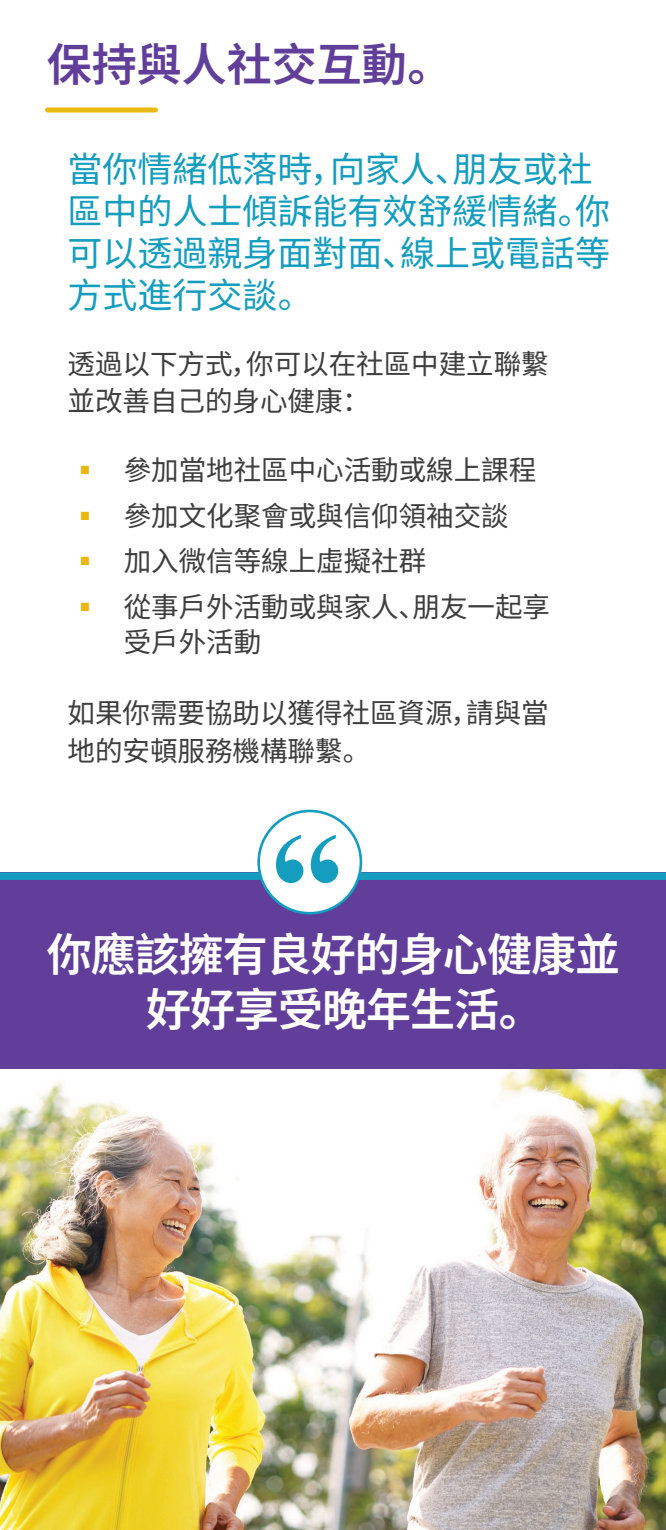
<style>
.page{position:relative;width:666px;height:1530px;background:#fff}
.page>*{position:absolute;margin:0;border:0;box-sizing:border-box;transform-origin:0 0}
.BULLETS_CHEKC_BOX{font:700 148.25px "Times New Roman";color:#149dbf}
.t1{font:100 45px/55px "Noto Sans SC";letter-spacing:-.02em;color:#fff;text-align:center}
.t2{font:100 45px "Noto Sans SC";color:#603e99}
.t3{font:100 35px/42px "Noto Sans SC";color:#149dbf}
.BODY{font:100 27.5px/37.5px "Noto Sans SC";color:#3e3e3f}
</style>
<div class="page">
<hr style="left:48px;top:108px;width:108px;height:4px;background:#e8b80e">
<img style="left:0;top:1046px;width:666px;height:484px">
<div style="left:0;top:872px;width:665px;height:197px;background:#603e99"></div>
<div style="left:0;top:872px;width:666px;height:8px;background:#149dbf"></div>
<div style="left:259px;top:811px;width:102px;height:102px;background:#fff;border-radius:50%"></div>
<div style="left:257px;top:810px;width:105px;height:105px;border:3px solid #149dbf;border-radius:50%"></div>
<h1 class="t2" style="left:47px;top:39px;width:407px">保持與人社交互動。</h1>
<h3 class="t3" style="left:68px;top:149px;width:544px">當你情緒低落時，向家人、朋友或社區中的人士傾訴能有效舒緩情緒。你可以透過親身面對面、線上或電話等方式進行交談。</h3>
<p class="BODY" style="left:68px;top:345px;width:483px">透過以下方式，你可以在社區中建立聯繫並改善自己的身心健康：</p>
<p class="BODY" style="left:124px;top:452px;width:414px">參加當地社區中心活動或線上課程</p>
<p class="BODY" style="left:124px;top:497px;width:386px">參加文化聚會或與信仰領袖交談</p>
<p class="BODY" style="left:124px;top:543px;width:304px">加入微信等線上虛擬社群</p>
<p class="BODY" style="left:124px;top:590px;width:428px;line-height:35px">從事戶外活動或與家人、朋友一起享受戶外活動</p>
<p class="BODY" style="left:68px;top:695px;width:483px">如果你需要協助以獲得社區資源，請與當地的安頓服務機構聯繫。</p>
<p class="BULLETS_CHEKC_BOX" style="left:270px;top:783px;width:76px">“</p>
<h2 class="t1" style="left:47px;top:928px;width:575px">你應該擁有良好的身心健康並好好享受晚年生活。</h2>
</div>
